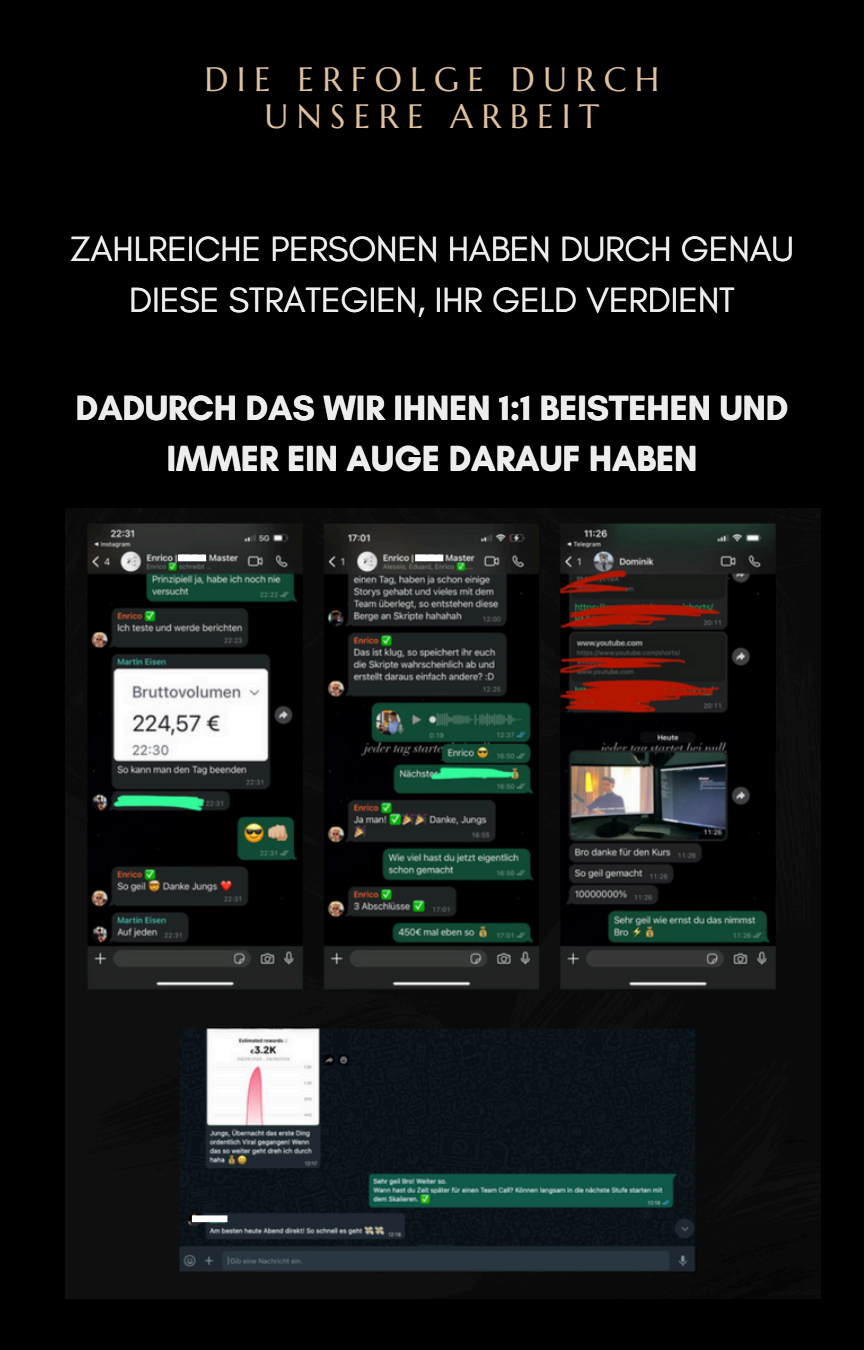
<style>
.page{position:relative;width:864px;height:1350px;background:#000}
.page>*{position:absolute;margin:0;border:0;box-sizing:border-box;transform-origin:0 0}
.t1{font:35.55px "Glacial Indifference";letter-spacing:-.005em;color:#ededed}
.t2{font:700 35.55px/50.6px "Glacial Indifference";letter-spacing:-.005em;color:#ededed;text-align:center}
.t3{font:33.75px/37.1px "Marcellus";letter-spacing:.25em;color:#dfc09f;text-align:center}
</style>
<div class="page">
<img style="left:66px;top:508px;width:754px;height:790px">
<div style="left:178px;top:555px;width:28px;height:6px;background:#fff"></div>
<div style="left:415px;top:555px;width:28px;height:6px;background:#fff"></div>
<div style="left:192px;top:1215px;width:35px;height:7px;background:#fff"></div>
<p class="t3" style="left:205px;top:61px;width:456px">DIE ERFOLGE DURCH<br>UNSERE ARBEIT</p>
<h1 class="t1" style="left:70px;top:227px;width:725px">ZAHLREICHE PERSONEN HABEN DURCH GENAU</h1>
<p class="t1" style="left:129px;top:278px;width:607px">DIESE STRATEGIEN, IHR GELD VERDIENT</p>
<p class="t2" style="left:76px;top:382px;width:714px">DADURCH DAS WIR IHNEN 1:1 BEISTEHEN UND<br>IMMER EIN AUGE DARAUF HABEN</p>
</div>
